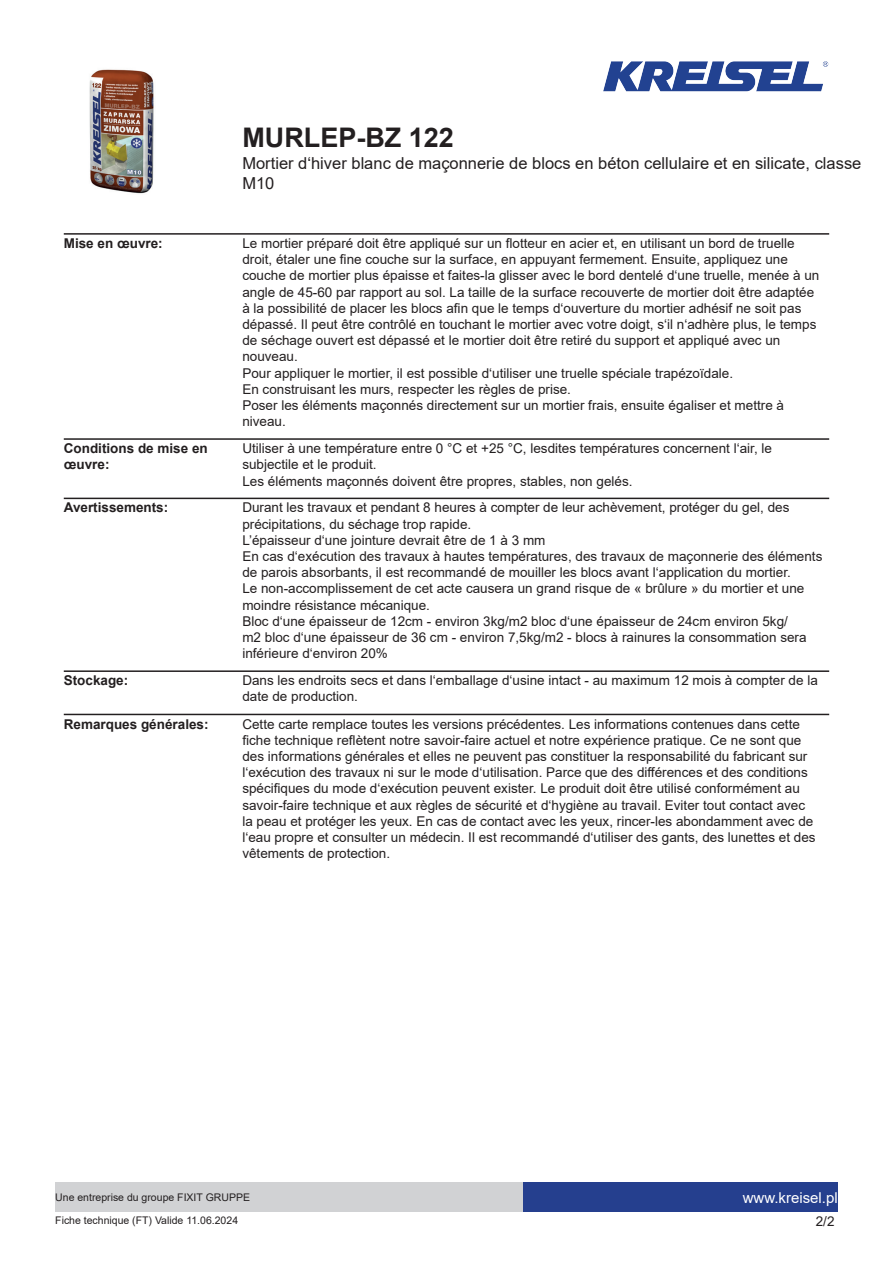
<style>
.page{position:relative;width:893px;height:1263px;background:#fff}
.page>*{position:absolute;margin:0;border:0;box-sizing:border-box;transform-origin:0 0}
.t1{font:700 27px "Arial";color:#231f20}
.t2{font:16.5px/19.8px "Arial";color:#231f20}
.t3{font:15px "Arial";color:#fff}
.t4{font:13.5px/16.2px "Arial";color:#231f20}
.t5{font:700 13.5px/16.2px "Arial";color:#231f20}
.t6{font:10.5px "Arial";color:#231f20}
</style>
<div class="page">
<img style="left:89px;top:69px;width:65px;height:125px">
<img style="left:603px;top:61px;width:226px;height:31px">
<div style="left:523px;top:1182px;width:315px;height:30px;background:#253f8e"></div>
<div style="left:55px;top:1182px;width:468px;height:30px;background:#d1d2d4"></div>
<hr style="left:64px;top:233px;width:765px;height:2px;background:#231f20">
<hr style="left:64px;top:438px;width:765px;height:2px;background:#231f20">
<hr style="left:64px;top:498px;width:765px;height:1px;background:#231f20">
<hr style="left:64px;top:670px;width:765px;height:2px;background:#231f20">
<hr style="left:64px;top:714px;width:765px;height:1px;background:#231f20">
<h1 class="t1" style="left:242px;top:119px;width:213px">MURLEP-BZ 122</h1>
<p class="t2" style="left:242px;top:154px;width:620px">Mortier d‘hiver blanc de maçonnerie de blocs en béton cellulaire et en silicate, classe<br>M10</p>
<p class="t5" style="left:64px;top:235px;width:101px">Mise en œuvre:</p>
<p class="t4" style="left:242px;top:235px;width:579px">Le mortier préparé doit être appliqué sur un flotteur en acier et, en utilisant un bord de truelle droit, étaler une fine couche sur la surface, en appuyant fermement. Ensuite, appliquez une couche de mortier plus épaisse et faites-la glisser avec le bord dentelé d‘une truelle, menée à un angle de 45-60 par rapport au sol. La taille de la surface recouverte de mortier doit être adaptée à la possibilité de placer les blocs afin que le temps d‘ouverture du mortier adhésif ne soit pas dépassé. Il peut être contrôlé en touchant le mortier avec votre doigt, s‘il n‘adhère plus, le temps de séchage ouvert est dépassé et le mortier doit être retiré du support et appliqué avec un nouveau.<br>Pour appliquer le mortier, il est possible d‘utiliser une truelle spéciale trapézoïdale.<br>En construisant les murs, respecter les règles de prise.<br>Poser les éléments maçonnés directement sur un mortier frais, ensuite égaliser et mettre à niveau.</p>
<p class="t5" style="left:64px;top:440px;width:146px">Conditions de mise en œuvre:</p>
<p class="t4" style="left:242px;top:440px;width:531px">Utiliser à une température entre 0 °C et +25 °C, lesdites températures concernent l‘air, le subjectile et le produit.<br>Les éléments maçonnés doivent être propres, stables, non gelés.</p>
<p class="t5" style="left:64px;top:500px;width:106px">Avertissements:</p>
<p class="t4" style="left:242px;top:499px;width:582px">Durant les travaux et pendant 8 heures à compter de leur achèvement, protéger du gel, des précipitations, du séchage trop rapide.<br>L’épaisseur d‘une jointure devrait être de 1 à 3 mm<br>En cas d‘exécution des travaux à hautes températures, des travaux de maçonnerie des éléments de parois absorbants, il est recommandé de mouiller les blocs avant l‘application du mortier.<br>Le non-accomplissement de cet acte causera un grand risque de « brûlure » du mortier et une moindre résistance mécanique.<br>Bloc d‘une épaisseur de 12cm - environ 3kg/m2 bloc d‘une épaisseur de 24cm environ 5kg/<br>m2 bloc d‘une épaisseur de 36 cm - environ 7,5kg/m2 - blocs à rainures la consommation sera inférieure d‘environ 20%</p>
<p class="t5" style="left:64px;top:672px;width:66px">Stockage:</p>
<p class="t4" style="left:242px;top:672px;width:577px">Dans les endroits secs et dans l‘emballage d‘usine intact - au maximum 12 mois à compter de la date de production.</p>
<p class="t5" style="left:64px;top:716px;width:146px">Remarques générales:</p>
<p class="t4" style="left:242px;top:716px;width:575px">Cette carte remplace toutes les versions précédentes. Les informations contenues dans cette fiche technique reflètent notre savoir-faire actuel et notre expérience pratique. Ce ne sont que des informations générales et elles ne peuvent pas constituer la responsabilité du fabricant sur l‘exécution des travaux ni sur le mode d‘utilisation. Parce que des différences et des conditions spécifiques du mode d‘exécution peuvent exister. Le produit doit être utilisé conformément au savoir-faire technique et aux règles de sécurité et d‘hygiène au travail. Eviter tout contact avec la peau et protéger les yeux. En cas de contact avec les yeux, rincer-les abondamment avec de l‘eau propre et consulter un médecin. Il est recommandé d‘utiliser des gants, des lunettes et des vêtements de protection.</p>
<p class="t6" style="left:55px;top:1190px;width:196px">Une entreprise du groupe FIXIT GRUPPE</p>
<p class="t3" style="left:743px;top:1187px;width:97px">www.kreisel.pl</p>
<p class="t6" style="left:55px;top:1213px;width:184px">Fiche technique (FT) Valide 11.06.2024</p>
<p class="t4" style="left:816px;top:1213px;width:20px">2/2</p>
</div>
